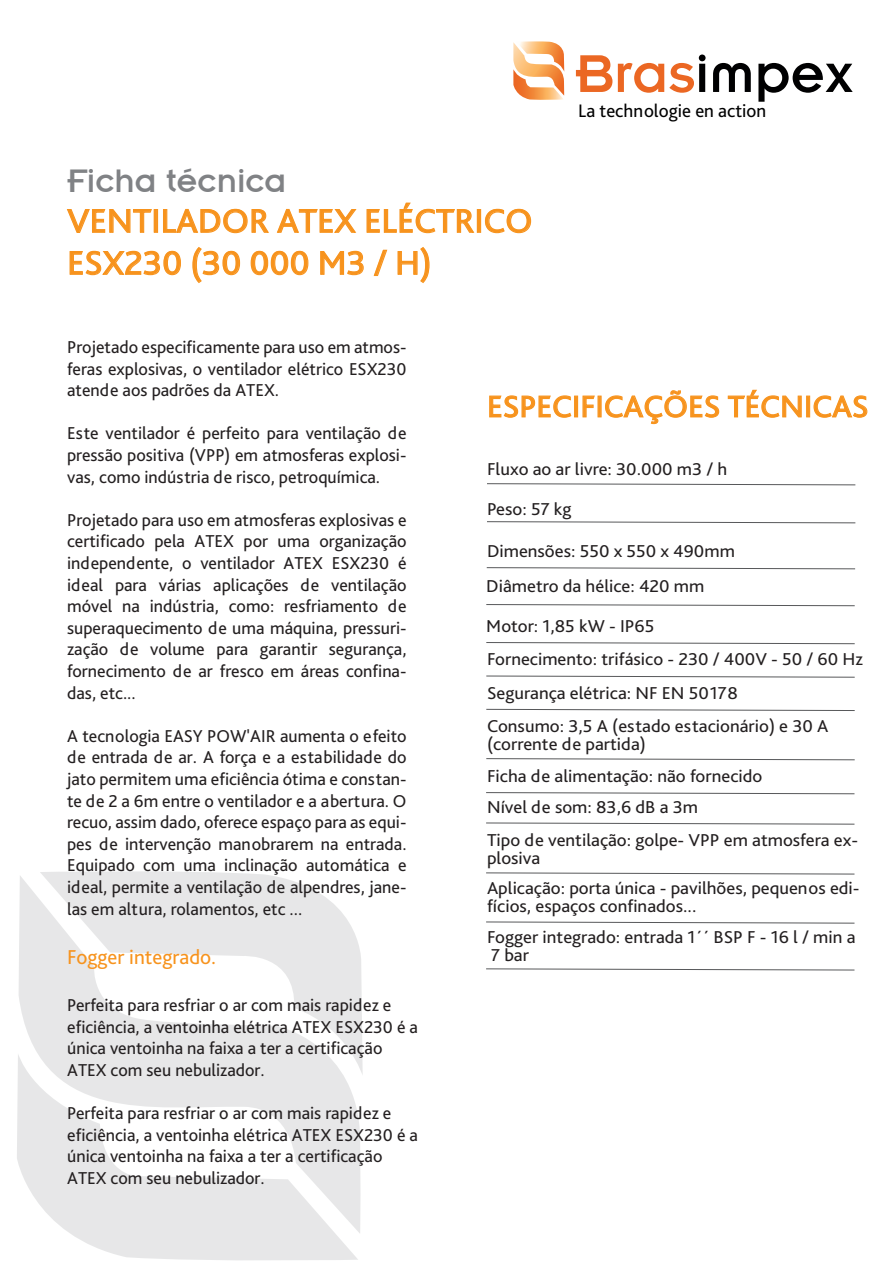
<style>
.page{position:relative;width:893px;height:1263px;background:#fff}
.page>*{position:absolute;margin:0;border:0;box-sizing:border-box;transform-origin:0 0}
.t1{font:58.35px "Insignia";color:#000001}
.t2{font:36px "Insignia";color:#808285}
.t3{font:34.5px/42px "Bliss Pro";color:#f7931d;scale:1.04 1}
.t4{font:31.5px "Bliss Pro";color:#f7931d;scale:1.04 1}
.t5{font:21px "Bliss Pro";color:#f7931d}
.t6{font:18.9px "Bliss Pro";color:#000001}
.t7{font:18px/21.6px "Bliss Pro";color:#231f20;text-align:justify}
.t8{font:18px/33.2px "Bliss Pro";color:#231f20;scale:1.04 1}
.s1{color:#eb6723}
</style>
<div class="page">
<svg style="left:66px;top:209px;width:86px;height:24px"></svg>
<div style="left:154px;top:209px;width:4px;height:24px;border:1px solid #f7931d"></div>
<svg style="left:163px;top:208px;width:106px;height:26px"></svg>
<svg style="left:276px;top:208px;width:81px;height:25px"></svg>
<svg style="left:366px;top:202px;width:109px;height:32px"></svg>
<div style="left:477px;top:209px;width:4px;height:24px;border:1px solid #f7931d"></div>
<svg style="left:485px;top:208px;width:47px;height:26px"></svg>
<svg style="left:69px;top:250px;width:112px;height:26px"></svg>
<svg style="left:192px;top:247px;width:49px;height:36px"></svg>
<svg style="left:250px;top:250px;width:59px;height:26px"></svg>
<svg style="left:320px;top:250px;width:44px;height:26px"></svg>
<svg style="left:373px;top:249px;width:15px;height:27px"></svg>
<svg style="left:397px;top:247px;width:33px;height:36px"></svg>
<svg style="left:513px;top:41px;width:51px;height:59px"></svg>
<svg style="left:489px;top:395px;width:83px;height:23px"></svg>
<div style="left:574px;top:396px;width:4px;height:21px;border:1px solid #f7931d"></div>
<svg style="left:582px;top:395px;width:13px;height:23px"></svg>
<svg style="left:605px;top:390px;width:115px;height:35px"></svg>
<svg style="left:727px;top:389px;width:75px;height:29px"></svg>
<div style="left:806px;top:396px;width:4px;height:21px;border:1px solid #f7931d"></div>
<svg style="left:813px;top:395px;width:55px;height:23px"></svg>
<svg style="left:40px;top:871px;width:323px;height:204px"></svg>
<svg style="left:17px;top:1055px;width:341px;height:205px;fill:#e7e7e8"></svg>
<svg style="left:19px;top:875px;width:342px;height:359px;fill:#e7e7e8"></svg>
<svg style="left:487px;top:483px;width:369px;height:3px"></svg>
<svg style="left:487px;top:521px;width:369px;height:3px"></svg>
<svg style="left:486px;top:567px;width:370px;height:3px"></svg>
<svg style="left:486px;top:604px;width:369px;height:2px"></svg>
<svg style="left:486px;top:642px;width:369px;height:2px"></svg>
<svg style="left:486px;top:675px;width:369px;height:3px"></svg>
<svg style="left:486px;top:709px;width:369px;height:2px"></svg>
<svg style="left:486px;top:758px;width:369px;height:2px"></svg>
<svg style="left:486px;top:792px;width:369px;height:2px"></svg>
<svg style="left:486px;top:822px;width:369px;height:3px"></svg>
<svg style="left:486px;top:872px;width:369px;height:3px"></svg>
<svg style="left:486px;top:921px;width:369px;height:3px"></svg>
<svg style="left:486px;top:968px;width:369px;height:3px"></svg>
<h1 class="t1" style="left:575px;top:44px;width:280px"><span class="s1">Bras</span>impex</h1>
<h2 class="t2" style="left:67px;top:162px;width:221px">Ficha técnica</h2>
<h3 class="t3" style="left:67px;top:199px;width:449px">VENTILADOR ATEX ELÉCTRICO<br>ESX230 (30 000 M3 / H)</h3>
<p class="t6" style="left:578px;top:99px;width:190px">La technologie en action</p>
<p class="t7" style="left:67px;top:336px;width:341px">Projetado especificamente para uso em atmos&shy;feras explosivas, o ventilador elétrico ESX230 atende aos padrões da ATEX.</p>
<p class="t7" style="left:67px;top:422px;width:341px">Este ventilador é perfeito para ventilação de pressão positiva (VPP) em atmosferas explosi&shy;vas, como indústria de risco, petroquímica.</p>
<p class="t7" style="left:67px;top:508px;width:341px">Projetado para uso em atmosferas explosivas e certificado pela ATEX por uma organização independente, o ventilador ATEX ESX230 é ideal para várias aplicações de ventilação móvel na indústria, como: resfriamento de superaquecimento de uma máquina, pressuri&shy;zação de volume para garantir segurança, fornecimento de ar fresco em áreas confina&shy;das, etc...</p>
<p class="t7" style="left:67px;top:724px;width:341px">A tecnologia EASY POW'AIR aumenta o efeito de entrada de ar. A força e a estabilidade do jato permitem uma eficiência ótima e constan&shy;te de 2 a 6m entre o ventilador e a abertura. O recuo, assim dado, oferece espaço para as equi&shy;pes de intervenção manobrarem na entrada.<br>Equipado com uma inclinação automática e ideal, permite a ventilação de alpendres, jane&shy;las em altura, rolamentos, etc ...</p>
<p class="t5" style="left:67px;top:944px;width:150px">Fogger integrado.</p>
<p class="t7" style="left:67px;top:994px;width:352px;text-align:left">Perfeita para resfriar o ar com mais rapidez e eficiência, a ventoinha elétrica ATEX ESX230 é a única ventoinha na faixa a ter a certificação ATEX com seu nebulizador.</p>
<p class="t7" style="left:67px;top:1102px;width:352px;text-align:left">Perfeita para resfriar o ar com mais rapidez e eficiência, a ventoinha elétrica ATEX ESX230 é a única ventoinha na faixa a ter a certificação ATEX com seu nebulizador.</p>
<h3 class="t4" style="left:487px;top:387px;width:368px">ESPECIFICAÇÕES TÉCNICAS</h3>
<p class="t8" style="left:487px;top:451px;width:232px">Fluxo ao ar livre: 30.000 m3 / h</p>
<p class="t8" style="left:487px;top:491px;width:83px">Peso: 57 kg</p>
<p class="t8" style="left:487px;top:533px;width:240px">Dimensões: 550 x 550 x 490mm</p>
<p class="t8" style="left:486px;top:569px;width:211px">Diâmetro da hélice: 420 mm</p>
<p class="t8" style="left:486px;top:609px;width:163px">Motor: 1,85 kW - IP65</p>
<p class="t8" style="left:487px;top:642px;width:363px">Fornecimento: trifásico - 230 / 400V - 50 / 60 Hz</p>
<p class="t8" style="left:487px;top:676px;width:330px">Segurança elétrica: NF EN 50178<br>Consumo: 3,5 A (estado estacionário) e 30 A</p>
<p class="t8" style="left:487px;top:727px;width:266px;line-height:32.4px">(corrente de partida)<br>Ficha de alimentação: não fornecido</p>
<p class="t8" style="left:487px;top:790px;width:358px">Nível de som: 83,6 dB a 3m<br>Tipo de ventilação: golpe- VPP em atmosfera ex-</p>
<p class="t8" style="left:487px;top:843px;width:360px;line-height:29.8px">plosiva<br>Aplicação: porta única - pavilhões, pequenos edi-</p>
<p class="t8" style="left:487px;top:890px;width:356px;line-height:30.9px">fícios, espaços confinados...<br>Fogger integrado: entrada 1´´ BSP F - 16 l / min a</p>
<p class="t8" style="left:491px;top:938px;width:38px">7 bar</p>
</div>
